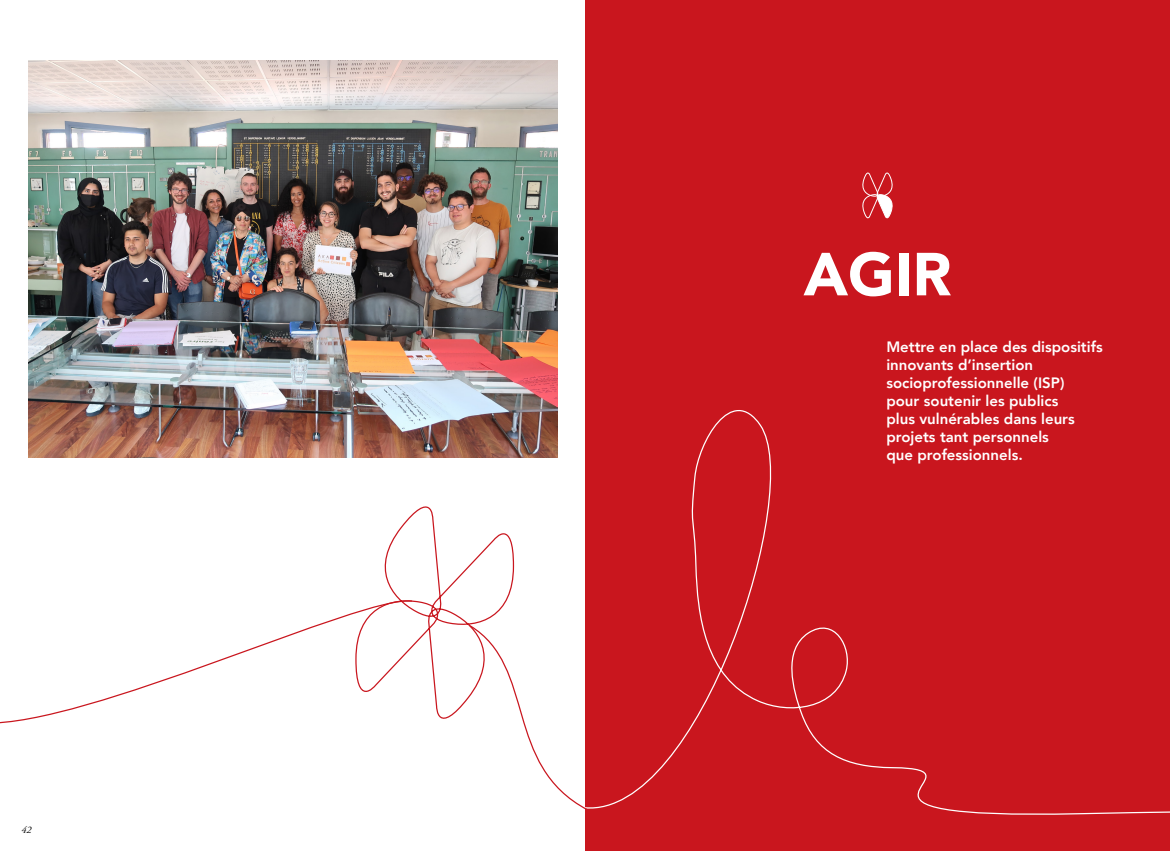
<style>
.page{position:relative;width:1170px;height:851px;background:#fff}
.page>*{position:absolute;margin:0;border:0;box-sizing:border-box;transform-origin:0 0}
.t1{font:900 60px "Avenir";color:#fff}
.t2{font:800 15px/18px "Avenir";color:#fff}
.t3{font:italic 10px "Adobe Garamond Pro";color:#000}
</style>
<div class="page">
<div style="left:585px;top:0;width:584px;height:850px;background:#c9161e"></div>
<svg style="left:862px;top:172px;width:31px;height:47px"></svg>
<svg style="left:589px;top:410px;width:580px;height:405px"></svg>
<svg style="left:384px;top:506px;width:131px;height:213px"></svg>
<svg style="left:0;top:595px;width:413px;height:129px"></svg>
<svg style="left:468px;top:624px;width:121px;height:185px"></svg>
<img style="left:28px;top:60px;width:529px;height:397px">
<p class="t3" style="left:22px;top:824px;width:11px">42</p>
<h1 class="t1" style="left:803px;top:223px;width:149px">AGIR</h1>
<p class="t2" style="left:886px;top:337px;width:218px">Mettre en place des dispositifs innovants d’insertion socioprofessionnelle (ISP)<br>pour soutenir les publics<br>plus vulnérables dans leurs projets tant personnels<br>que professionnels.</p>
</div>
